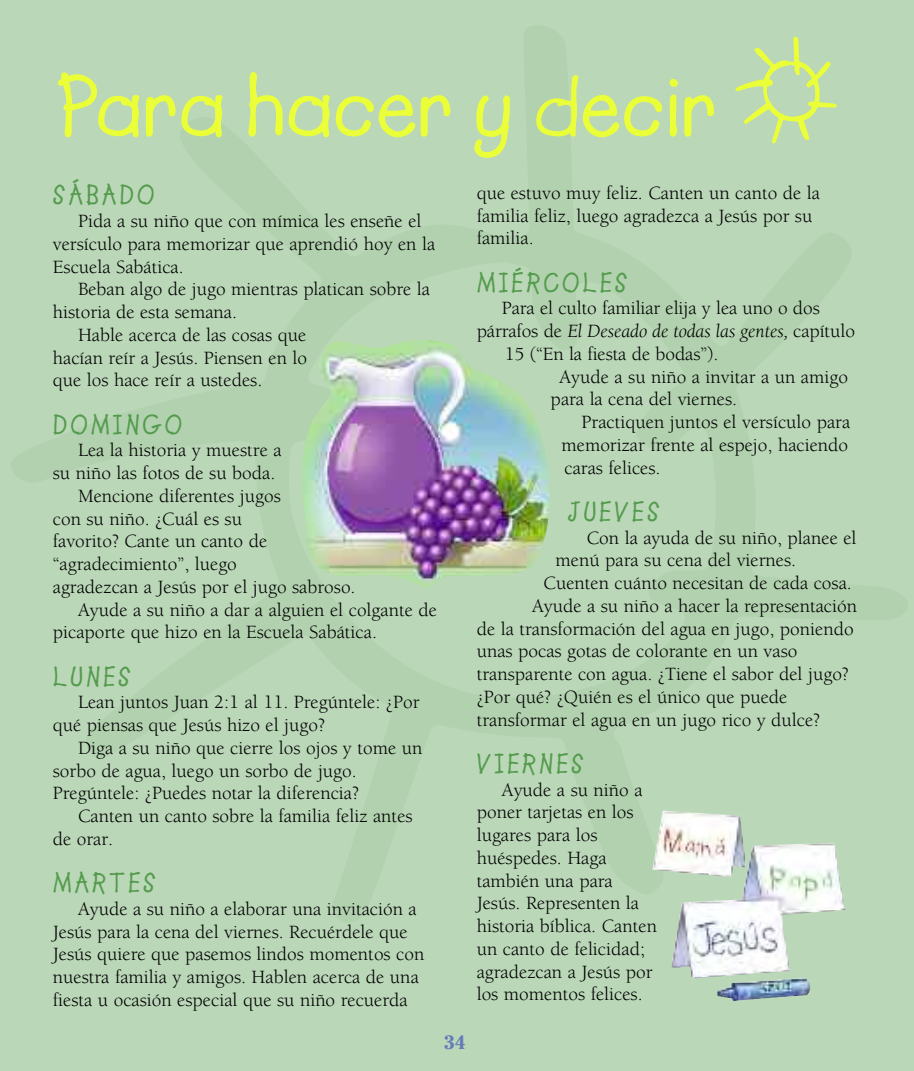
<style>
.page{position:relative;width:914px;height:1071px;background:#bad7b8}
.page>*{position:absolute;margin:0;border:0;box-sizing:border-box;transform-origin:0 0}
.t1{font:700 87.5px "Lemonade";color:#ebff38}
.t2{font:700 28px "Lemonade";letter-spacing:.1em;color:#549b4d}
.t3{font:19.25px/22.8px "Berkeley";color:#000}
.t4{font:italic 19.25px "Berkeley";letter-spacing:-.005em;color:#000}
.t5{font:700 19.25px "Cheltenham";color:#657cb8}
.s1{font-style:normal}
</style>
<div class="page">
<svg style="left:679px;top:36px;width:167px;height:886px"></svg>
<svg style="left:735px;top:37px;width:102px;height:106px"></svg>
<img style="left:652px;top:810px;width:93px;height:67px">
<img style="left:302px;top:340px;width:248px;height:247px">
<h1 class="t1" style="left:56px;top:54px;width:662px">Para hacer y decir</h1>
<h2 class="t2" style="left:53px;top:178px;width:103px">SÁBADO</h2>
<p class="t3" style="left:53px;top:211px;width:384px;text-indent:25px">Pida a su niño que con mímica les enseñe el versículo para memorizar que aprendió hoy en la<br>Escuela Sabática.</p>
<p class="t3" style="left:78px;top:280px;width:353px">Beban algo de jugo mientras platican sobre la</p>
<p class="t3" style="left:53px;top:302px;width:186px">historia de esta semana.</p>
<p class="t3" style="left:78px;top:325px;width:230px">Hable acerca de las cosas que</p>
<p class="t3" style="left:53px;top:348px;width:256px">hacían reír a Jesús. Piensen en lo</p>
<p class="t3" style="left:53px;top:371px;width:211px">que los hace reír a ustedes.</p>
<h2 class="t2" style="left:53px;top:408px;width:131px">DOMINGO</h2>
<p class="t3" style="left:78px;top:441px;width:205px">Lea la historia y muestre a</p>
<p class="t3" style="left:53px;top:463px;width:224px">su niño las fotos de su boda.</p>
<p class="t3" style="left:78px;top:486px;width:204px">Mencione diferentes jugos</p>
<p class="t3" style="left:53px;top:509px;width:191px">con su niño. ¿Cuál es su</p>
<p class="t3" style="left:53px;top:532px;width:216px">favorito? Cante un canto de</p>
<p class="t3" style="left:53px;top:554px;width:186px">“agradecimiento”, luego</p>
<p class="t3" style="left:53px;top:577px;width:304px">agradezcan a Jesús por el jugo sabroso.</p>
<p class="t3" style="left:78px;top:600px;width:360px">Ayude a su niño a dar a alguien el colgante de</p>
<p class="t3" style="left:53px;top:623px;width:326px">picaporte que hizo en la Escuela Sabática.</p>
<h2 class="t2" style="left:53px;top:660px;width:80px">LUNES</h2>
<p class="t3" style="left:53px;top:693px;width:368px;text-indent:25px">Lean juntos Juan 2:1 al 11. Pregúntele: ¿Por qué piensas que Jesús hizo el jugo?</p>
<p class="t3" style="left:53px;top:738px;width:371px;text-indent:25px">Diga a su niño que cierre los ojos y tome un sorbo de agua, luego un sorbo de jugo.<br>Pregúntele: ¿Puedes notar la diferencia?</p>
<p class="t3" style="left:53px;top:806px;width:361px;text-indent:25px">Canten un canto sobre la familia feliz antes de orar.</p>
<h2 class="t2" style="left:53px;top:866px;width:105px">MARTES</h2>
<p class="t3" style="left:53px;top:899px;width:373px;text-indent:25px">Ayude a su niño a elaborar una invitación a Jesús para la cena del viernes. Recuérdele que Jesús quiere que pasemos lindos momentos con nuestra familia y amigos. Hablen acerca de una fiesta u ocasión especial que su niño recuerda</p>
<p class="t5" style="left:444px;top:1035px;width:23px">34</p>
<p class="t3" style="left:476px;top:183px;width:345px">que estuvo muy feliz. Canten un canto de la familia feliz, luego agradezca a Jesús por su familia.</p>
<h2 class="t2" style="left:476px;top:266px;width:152px">MIÉRCOLES</h2>
<p class="t3" style="left:502px;top:299px;width:319px">Para el culto familiar elija y lea uno o dos</p>
<p class="t4" style="left:476px;top:324px;width:380px"><span class="s1">párrafos de</span> El Deseado de todas las gentes, <span class="s1">capítulo</span></p>
<p class="t3" style="left:504px;top:344px;width:215px">15 (“En la fiesta de bodas”).</p>
<p class="t3" style="left:559px;top:367px;width:290px">Ayude a su niño a invitar a un amigo</p>
<p class="t3" style="left:550px;top:390px;width:188px">para la cena del viernes.</p>
<p class="t3" style="left:581px;top:412px;width:270px">Practiquen juntos el versículo para</p>
<p class="t3" style="left:561px;top:435px;width:288px">memorizar frente al espejo, haciendo</p>
<p class="t3" style="left:564px;top:458px;width:97px">caras felices.</p>
<h2 class="t2" style="left:567px;top:495px;width:94px">JUEVES</h2>
<p class="t3" style="left:586px;top:528px;width:271px">Con la ayuda de su niño, planee el</p>
<p class="t3" style="left:555px;top:551px;width:242px">menú para su cena del viernes.</p>
<p class="t3" style="left:543px;top:573px;width:310px">Cuenten cuánto necesitan de cada cosa.</p>
<p class="t3" style="left:532px;top:596px;width:326px">Ayude a su niño a hacer la representación</p>
<p class="t3" style="left:476px;top:619px;width:378px">de la transformación del agua en jugo, poniendo</p>
<p class="t3" style="left:476px;top:642px;width:322px">unas pocas gotas de colorante en un vaso</p>
<p class="t3" style="left:476px;top:664px;width:374px">transparente con agua. ¿Tiene el sabor del jugo?</p>
<p class="t3" style="left:476px;top:687px;width:312px">¿Por qué? ¿Quién es el único que puede</p>
<p class="t3" style="left:476px;top:710px;width:345px">transformar el agua en un jugo rico y dulce?</p>
<h2 class="t2" style="left:476px;top:747px;width:109px">VIERNES</h2>
<p class="t3" style="left:476px;top:780px;width:182px;text-indent:25px">Ayude a su niño a poner tarjetas en los lugares para los huéspedes. Haga también una para<br>Jesús. Representen la historia bíblica. Canten un canto de felicidad; agradezcan a Jesús por los momentos felices.</p>
</div>
